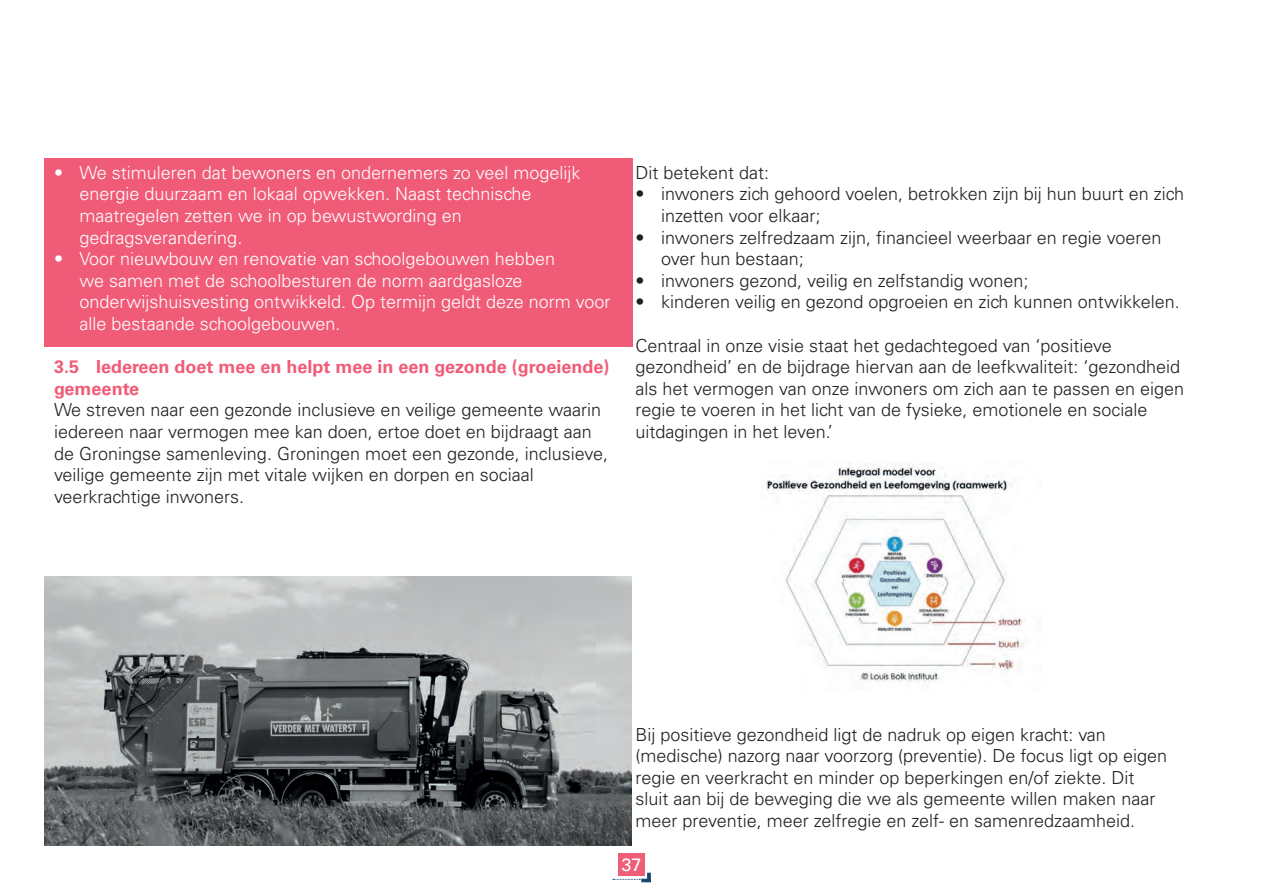
<style>
.page{position:relative;width:1263px;height:893px;background:#fff}
.page>*{position:absolute;margin:0;border:0;box-sizing:border-box;transform-origin:0 0}
.t1{font:300 18px/21.6px "Univers LT Std";color:#231f20}
.t2{font:300 18px/21.6px "Univers LT Std";color:#fff}
.t3{font:700 18px/21.6px "Univers LT Std";color:#f05c77}
.t4{font:18px "Univers";color:#fff}
</style>
<div class="page">
<div style="left:618px;top:853px;width:27px;height:23px;background:#f05d77"></div>
<svg style="left:613px;top:873px;width:37px;height:9px"></svg>
<div style="left:44px;top:158px;width:588px;height:189px;background:#f05c77"></div>
<img style="left:762px;top:463px;width:264px;height:219px">
<img style="left:44px;top:576px;width:587px;height:269px">
<p class="t2" style="left:80px;top:162px;width:503px;text-indent:-26px">• We stimuleren dat bewoners en ondernemers zo veel mogelijk energie duurzaam en lokaal opwekken. Naast technische maatregelen zetten we in op bewustwording en gedragsverandering.</p>
<p class="t2" style="left:80px;top:248px;width:533px;text-indent:-26px">• Voor nieuwbouw en renovatie van schoolgebouwen hebben<br>we samen met de schoolbesturen de norm aardgasloze onderwijshuisvesting ontwikkeld. Op termijn geldt deze norm voor alle bestaande schoolgebouwen.</p>
<p class="t3" style="left:54px;top:356px;width:557px">3.5 Iedereen doet mee en helpt mee in een gezonde (groeiende) gemeente</p>
<p class="t1" style="left:54px;top:399px;width:556px">We streven naar een gezonde inclusieve en veilige gemeente waarin iedereen naar vermogen mee kan doen, ertoe doet en bijdraagt aan de Groningse samenleving. Groningen moet een gezonde, inclusieve, veilige gemeente zijn met vitale wijken en dorpen en sociaal veerkrachtige inwoners.</p>
<p class="t1" style="left:635px;top:162px;width:135px">Dit betekent dat:</p>
<p class="t1" style="left:661px;top:183px;width:524px;text-indent:-26px">• inwoners zich gehoord voelen, betrokken zijn bij hun buurt en zich inzetten voor elkaar;</p>
<p class="t1" style="left:661px;top:226px;width:502px;text-indent:-26px">• inwoners zelfredzaam zijn, financieel weerbaar en regie voeren over hun bestaan;</p>
<p class="t1" style="left:635px;top:270px;width:394px">• inwoners gezond, veilig en zelfstandig wonen;</p>
<p class="t1" style="left:635px;top:291px;width:546px">• kinderen veilig en gezond opgroeien en zich kunnen ontwikkelen.</p>
<p class="t1" style="left:635px;top:334px;width:550px">Centraal in onze visie staat het gedachtegoed van ‘positieve gezondheid’ en de bijdrage hiervan aan de leefkwaliteit: ‘gezondheid als het vermogen van onze inwoners om zich aan te passen en eigen regie te voeren in het licht van de fysieke, emotionele en sociale uitdagingen in het leven.’</p>
<p class="t1" style="left:635px;top:723px;width:533px">Bij positieve gezondheid ligt de nadruk op eigen kracht: van (medische) nazorg naar voorzorg (preventie). De focus ligt op eigen regie en veerkracht en minder op beperkingen en/of ziekte. Dit sluit aan bij de beweging die we als gemeente willen maken naar meer preventie, meer zelfregie en zelf- en samenredzaamheid.</p>
<p class="t4" style="left:621px;top:854px;width:22px">37</p>
</div>
